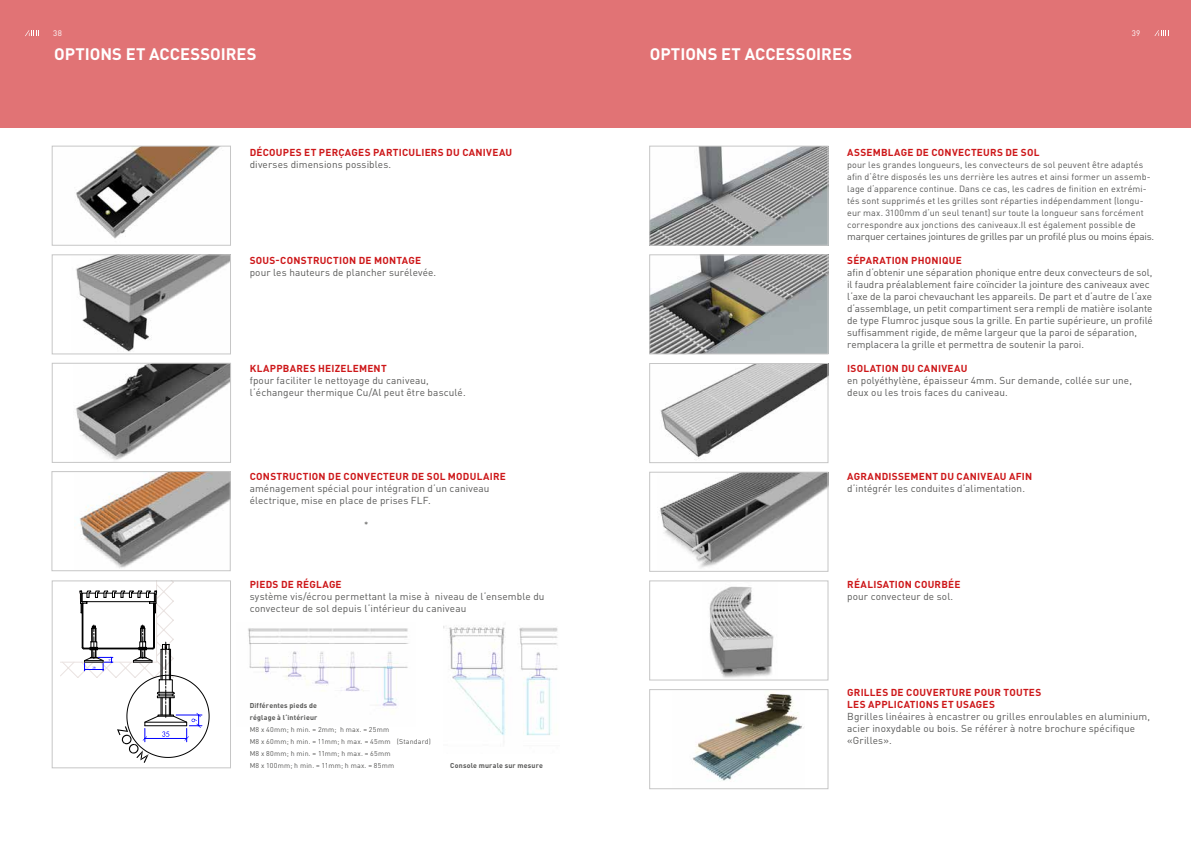
<style>
.page{position:relative;width:1191px;height:842px;background:#fff}
.page>*{position:absolute;margin:0;border:0;box-sizing:border-box;transform-origin:0 0}
.t1{font:700 16.5px "DIN Pro";color:#fff}
.t2{font:10px/12px "DIN Pro";letter-spacing:.01em;color:#575756}
.t3{font:700 10px/12px "DIN Pro";letter-spacing:.025em;color:#cd1719}
.t4{font:10px "DIN Pro";letter-spacing:-.025em;color:#575756}
.t5{font:9px/12px "DIN Pro";letter-spacing:.01em;color:#575756}
.t6{font:8px "DIN Pro";color:#fff}
.t7{font:7px/12px "DIN Pro";letter-spacing:.025em;color:#575756}
.t8{font:700 7px/12px "DIN Pro";letter-spacing:.025em;color:#575756}
.s1{font-size:10px}
</style>
<div class="page">
<div style="left:0;top:0;width:1191px;height:128px;background:#e17375"></div>
<img style="left:76px;top:148px;width:143px;height:91px">
<div style="left:52px;top:146px;width:179px;height:99px;border:1px solid #c6c6c6"></div>
<img style="left:76px;top:257px;width:153px;height:95px">
<div style="left:52px;top:255px;width:179px;height:99px;border:1px solid #c6c6c6"></div>
<svg style="left:60px;top:583px;width:149px;height:180px"></svg>
<div style="left:52px;top:581px;width:179px;height:187px;border:1px solid #c6c6c6"></div>
<img style="left:651px;top:148px;width:175px;height:95px">
<div style="left:649px;top:146px;width:179px;height:99px;border:1px solid #c6c6c6"></div>
<img style="left:651px;top:257px;width:175px;height:95px">
<div style="left:649px;top:255px;width:179px;height:99px;border:1px solid #c6c6c6"></div>
<img style="left:660px;top:365px;width:166px;height:95px">
<div style="left:649px;top:363px;width:179px;height:100px;border:1px solid #c6c6c6"></div>
<img style="left:660px;top:474px;width:166px;height:94px">
<div style="left:649px;top:472px;width:179px;height:100px;border:1px solid #c6c6c6"></div>
<img style="left:709px;top:586px;width:65px;height:92px">
<div style="left:649px;top:581px;width:179px;height:99px;border:1px solid #c6c6c6"></div>
<img style="left:692px;top:693px;width:112px;height:88px">
<div style="left:649px;top:689px;width:179px;height:100px;border:1px solid #c6c6c6"></div>
<img style="left:248px;top:628px;width:161px;height:79px">
<img style="left:444px;top:625px;width:114px;height:111px">
<img style="left:76px;top:365px;width:153px;height:95px">
<div style="left:52px;top:363px;width:179px;height:100px;border:1px solid #c6c6c6"></div>
<img style="left:74px;top:473px;width:154px;height:96px">
<div style="left:52px;top:471px;width:178px;height:100px;border:1px solid #c6c6c6"></div>
<svg style="left:25px;top:30px;width:14px;height:6px"></svg>
<svg style="left:1154px;top:30px;width:15px;height:6px"></svg>
<p class="t6" style="left:53px;top:28px;width:10px">38</p>
<p class="t6" style="left:1131px;top:28px;width:10px">39</p>
<h1 class="t1" style="left:54px;top:43px;width:204px">OPTIONS ET ACCESSOIRES</h1>
<h1 class="t1" style="left:650px;top:43px;width:204px">OPTIONS ET ACCESSOIRES</h1>
<p class="t3" style="left:250px;top:146px;width:264px">DÉCOUPES ET PERÇAGES PARTICULIERS DU CANIVEAU</p>
<p class="t2" style="left:250px;top:158px;width:143px">diverses dimensions possibles.</p>
<p class="t3" style="left:250px;top:254px;width:173px">SOUS-CONSTRUCTION DE MONTAGE</p>
<p class="t2" style="left:250px;top:266px;width:188px">pour les hauteurs de plancher surélevée.</p>
<p class="t3" style="left:250px;top:362px;width:138px">KLAPPBARES HEIZELEMENT</p>
<p class="t2" style="left:250px;top:374px;width:217px">fpour faciliter le nettoyage du caniveau, l‘échangeur thermique Cu/Al peut être basculé.</p>
<p class="t3" style="left:250px;top:470px;width:258px">CONSTRUCTION DE CONVECTEUR DE SOL MODULAIRE</p>
<p class="t2" style="left:250px;top:482px;width:241px">aménagement spécial pour intégration d‘un caniveau électrique, mise en place de prises FLF.</p>
<p class="t5" style="left:364px;top:518px;width:6px">*</p>
<p class="t3" style="left:250px;top:578px;width:93px">PIEDS DE RÉGLAGE</p>
<p class="t2" style="left:250px;top:590px;width:296px">système vis/écrou permettant la mise à niveau de l‘ensemble du convecteur de sol depuis l‘intérieur du caniveau</p>
<p class="t8" style="left:250px;top:699px;width:69px">Différentes pieds de réglage à l‘intérieur</p>
<p class="t7" style="left:250px;top:723px;width:146px">M8 x 40mm; h min. = 2mm; h max. = 25mm M8 x 60mm; h min. = 11mm; h max. = 45mm M8 x 80mm; h min. = 11mm; h max. = 65mm M8 x 100mm; h min. = 11mm; h max. = 85mm</p>
<p class="t7" style="left:397px;top:735px;width:36px">(Standard)</p>
<p class="t8" style="left:450px;top:759px;width:94px">Console murale sur mesure</p>
<p class="t3" style="left:847px;top:146px;width:194px">ASSEMBLAGE DE CONVECTEURS DE SOL</p>
<p class="t5" style="left:847px;top:158px;width:305px">pour les grandes longueurs, les convecteurs de sol peuvent être adaptés afin d‘être disposés les uns derrière les autres et ainsi former un assemb&shy;lage d‘apparence continue. Dans ce cas, les cadres de finition en extrémi&shy;tés sont supprimés et les grilles sont réparties indépendamment (longu&shy;eur max. 3100mm d‘un seul tenant) sur toute la longueur sans forcément correspondre aux jonctions des caniveaux.Il est également possible <span class="s1">de</span></p>
<p class="t4" style="left:847px;top:230px;width:308px">marquer certaines jointures de grilles par un profilé plus ou moins épais.</p>
<p class="t3" style="left:847px;top:254px;width:116px">SÉPARATION PHONIQUE</p>
<p class="t2" style="left:847px;top:266px;width:307px">afin d‘obtenir une séparation phonique entre deux convecteurs de sol, il faudra préalablement faire coïncider la jointure des caniveaux avec l‘axe de la paroi chevauchant les appareils. De part et d‘autre de l‘axe d‘assemblage, un petit compartiment sera rempli de matière isolante de type Flumroc jusque sous la grille. En partie supérieure, un profilé suffisamment rigide, de même largeur que la paroi de séparation, remplacera la grille et permettra de soutenir la paroi.</p>
<p class="t3" style="left:847px;top:362px;width:122px">ISOLATION DU CANIVEAU</p>
<p class="t2" style="left:847px;top:374px;width:286px">en polyéthylène, épaisseur 4mm. Sur demande, collée sur une, deux ou les trois faces du caniveau.</p>
<p class="t3" style="left:847px;top:470px;width:186px">AGRANDISSEMENT DU CANIVEAU AFIN</p>
<p class="t2" style="left:847px;top:482px;width:179px">d‘intégrér les conduites d‘alimentation.</p>
<p class="t3" style="left:847px;top:578px;width:115px">RÉALISATION COURBÉE</p>
<p class="t2" style="left:847px;top:590px;width:108px">pour convecteur de sol.</p>
<p class="t3" style="left:847px;top:686px;width:196px">GRILLES DE COUVERTURE POUR TOUTES<br>LES APPLICATIONS ET USAGES</p>
<p class="t2" style="left:847px;top:710px;width:304px">Bgrilles linéaires à encastrer ou grilles enroulables en aluminium, acier inoxydable ou bois. Se référer à notre brochure spécifique «Grilles».</p>
</div>
